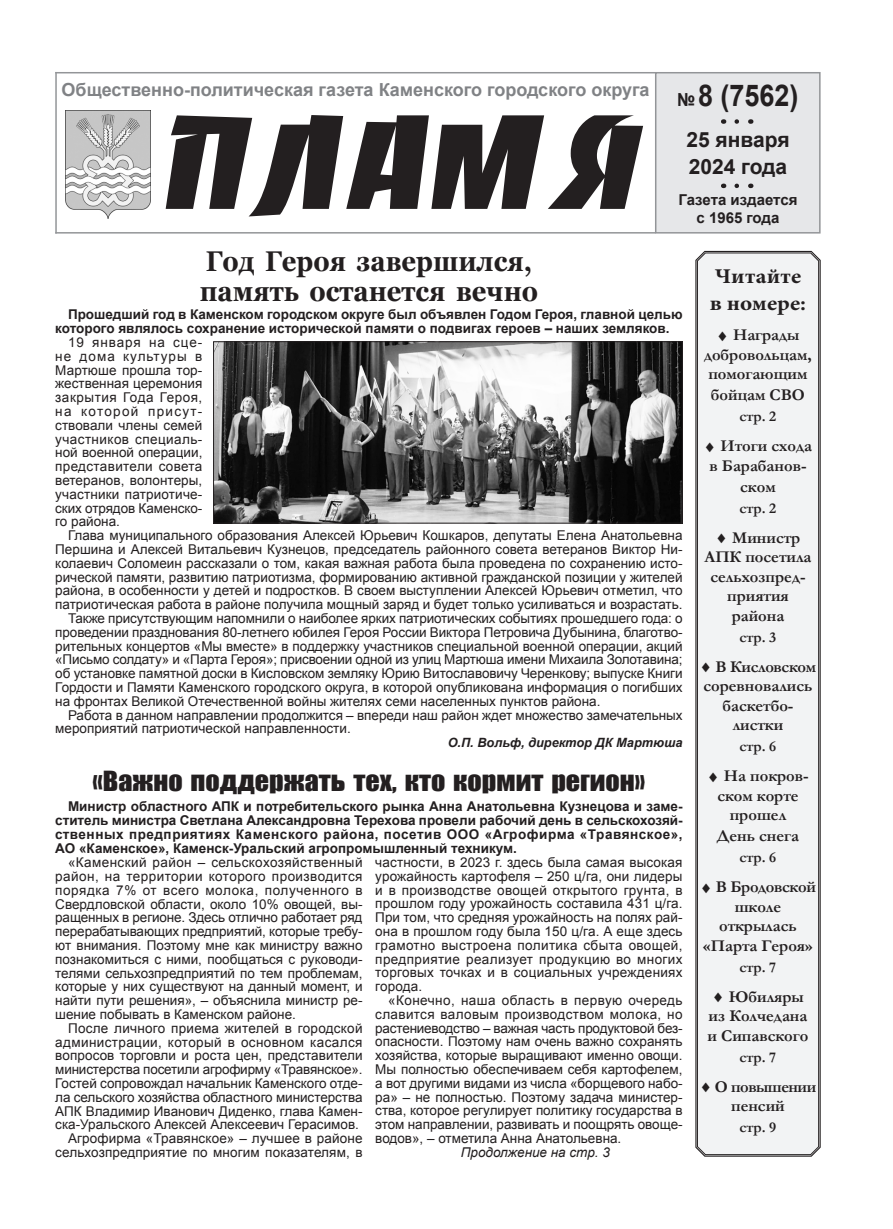
<style>
.page{position:relative;width:893px;height:1229px;background:#fff}
.page>*{position:absolute;margin:0;border:0;box-sizing:border-box;transform-origin:0 0}
.t1{font:120px "Banco Normal";letter-spacing:-.03em;color:#231f20;scale:1.15 1}
.t2{font:700 30px "Arial";color:#231f20;scale:.9 1}
.t3{font:700 28.5px/30px "Georgia";color:#231f20;scale:.9 1}
.t4{font:25.5px "Impact";color:#231f20;scale:1.1 1}
.t5{font:700 21px/27px "Arial";color:#231f20}
.t6{font:700 21px/27px "Minion Pro";color:#231f20;scale:1.1 1}
.t7{font:700 18px "Arial";color:#808285}
.t8{font:700 16.5px/19.5px "Garamond";color:#231f20;text-align:center}
.t9{font:700 16.5px/19.5px "Garamond";letter-spacing:-.03em;color:#231f20;text-align:center}
.t10{font:700 15px "Garamond";color:#231f20}
.t11{font:700 15px "Arial";color:#231f20}
.t12{font:13.5px/13.8px "Arial";color:#231f20;text-align:justify}
.t13{font:700 13.5px/13.8px "Arial";color:#231f20}
.t14{font:italic 13.5px "Arial";color:#231f20}
.t15{font:italic 700 12.75px "Arial";color:#231f20}
.s1{font-size:18px}
</style>
<div class="page">
<div style="left:655px;top:72px;width:166px;height:162px;background:#e6e7e9;border:2px solid #939598"></div>
<hr style="left:55px;top:72px;width:600px;height:1px;background:#939598">
<hr style="left:55px;top:232px;width:600px;height:2px;background:#939598">
<hr style="left:55px;top:72px;width:2px;height:162px;background:#939598">
<img style="left:65px;top:111px;width:86px;height:107px">
<svg style="left:695px;top:250px;width:126px;height:907px;background:#7e7c7c"></svg>
<div style="left:697px;top:252px;width:122px;height:903px;background:#f2f3f4"></div>
<img style="left:215px;top:343px;width:466px;height:178px">
<div style="left:213px;top:341px;width:470px;height:182px;border:1px solid #231f20"></div>
<h3 class="t7" style="left:62px;top:77px;width:590px">Общественно-политическая газета Каменского городского округа</h3>
<h2 class="t2" style="left:677px;top:75px;width:136px"><span class="s1">№</span> 8 (7562)</h2>
<h3 class="t5" style="left:686px;top:126px;width:105px">25 января<br>2024 года</h3>
<p class="t11" style="left:678px;top:190px;width:121px">Газета издается</p>
<h1 class="t1" style="left:154px;top:91px;width:430px">ПЛАМЯ</h1>
<p class="t11" style="left:696px;top:208px;width:84px">с 1965 года</p>
<h3 class="t3" style="left:200px;top:246px;width:378px">Год Героя завершился, память останется вечно</h3>
<p class="t13" style="left:55px;top:308px;width:629px;text-indent:13px">Прошедший год в Каменском городском округе был объявлен Годом Героя, главной целью которого являлось сохранение исторической памяти о подвигах героев – наших земляков.</p>
<p class="t12" style="left:55px;top:336px;width:149px;text-indent:13px">19 января на сце&shy;не дома культуры в Мартюше прошла тор&shy;жественная церемония закрытия Года Героя, на которой присут&shy;ствовали члены семей участников специаль&shy;ной военной операции, представители совета ветеранов, волонтеры, участники патриотиче&shy;ских отрядов Каменско&shy;го района.</p>
<p class="t12" style="left:68px;top:529px;width:616px">Глава муниципального образования Алексей Юрьевич Кошкаров, депутаты Елена Анатольевна</p>
<p class="t12" style="left:55px;top:542px;width:629px">Першина и Алексей Витальевич Кузнецов, председатель районного совета ветеранов Виктор Ни-</p>
<p class="t12" style="left:55px;top:556px;width:629px">колаевич Соломеин рассказали о том, какая важная работа была проведена по сохранению исто-</p>
<p class="t12" style="left:55px;top:570px;width:629px">рической памяти, развитию патриотизма, формированию активной гражданской позиции у жителей</p>
<p class="t12" style="left:55px;top:584px;width:629px">района, в особенности у детей и подростков. В своем выступлении Алексей Юрьевич отметил, что</p>
<p class="t12" style="left:55px;top:598px;width:629px">патриотическая работа в районе получила мощный заряд и будет только усиливаться и возрастать.</p>
<p class="t12" style="left:68px;top:611px;width:616px">Также присутствующим напомнили о наиболее ярких патриотических событиях прошедшего года: о</p>
<p class="t12" style="left:55px;top:625px;width:629px">проведении празднования 80-летнего юбилея Героя России Виктора Петровича Дубынина, благотво-</p>
<p class="t12" style="left:55px;top:639px;width:629px">рительных концертов «Мы вместе» в поддержку участников специальной военной операции, акций</p>
<p class="t12" style="left:55px;top:653px;width:629px">«Письмо солдату» и «Парта Героя»; присвоении одной из улиц Мартюша имени Михаила Золотавина;</p>
<p class="t12" style="left:55px;top:667px;width:629px">об установке памятной доски в Кисловском земляку Юрию Витославовичу Черенкову; выпуске Книги</p>
<p class="t12" style="left:55px;top:680px;width:629px">Гордости и Памяти Каменского городского округа, в которой опубликована информация о погибших</p>
<p class="t12" style="left:55px;top:694px;width:547px">на фронтах Великой Отечественной войны жителях семи населенных пунктов района.</p>
<p class="t12" style="left:68px;top:708px;width:616px">Работа в данном направлении продолжится – впереди наш район ждет множество замечательных</p>
<p class="t12" style="left:55px;top:722px;width:297px">мероприятий патриотической направленности.</p>
<p class="t15" style="left:448px;top:734px;width:236px">О.П. Вольф, директор ДК Мартюша</p>
<h3 class="t4" style="left:92px;top:761px;width:504px">«Важно поддержать тех, кто кормит регион»</h3>
<p class="t13" style="left:55px;top:800px;width:629px;text-align:justify;text-indent:13px">Министр областного АПК и потребительского рынка Анна Анатольевна Кузнецова и заме&shy;ститель министра Светлана Александровна Терехова провели рабочий день в сельскохозяй&shy;ственных предприятиях Каменского района, посетив ООО «Агрофирма «Травянское», АО «Каменское», Каменск-Уральский агропромышленный техникум.</p>
<p class="t12" style="left:375px;top:855px;width:309px">частности, в 2023 г. здесь была самая высокая урожайность картофеля – 250 ц/га, они лидеры и в производстве овощей открытого грунта, в прошлом году урожайность составила 431 ц/га.<br>При том, что средняя урожайность на полях рай&shy;она в прошлом году была 150 ц/га. А еще здесь грамотно выстроена политика сбыта овощей, предприятие реализует продукцию во многих торговых точках и в социальных учреждениях города.</p>
<p class="t12" style="left:375px;top:993px;width:309px;text-indent:13px">«Конечно, наша область в первую очередь славится валовым производством молока, но растениеводство – важная часть продуктовой без&shy;опасности. Поэтому нам очень важно сохранять хозяйства, которые выращивают именно овощи.<br>Мы полностью обеспечиваем себя картофелем, а вот другими видами из числа «борщевого набо&shy;ра» – не полностью. Поэтому задача министер&shy;ства, которое регулирует политику государства в этом направлении, развивать и поощрять овоще&shy;водов», – отметила Анна Анатольевна.</p>
<p class="t14" style="left:461px;top:1143px;width:151px">Продолжение на стр. 3</p>
<p class="t12" style="left:55px;top:856px;width:309px;text-indent:13px">«Каменский район – сельскохозяйственный район, на территории которого производится порядка 7% от всего молока, полученного в Свердловской области, около 10% овощей, вы&shy;ращенных в регионе. Здесь отлично работает ряд перерабатывающих предприятий, которые требу&shy;ют внимания. Поэтому мне как министру важно познакомиться с ними, пообщаться с руководи&shy;телями сельхозпредприятий по тем проблемам, которые у них существуют на данный момент, и найти пути решения», – объяснила министр ре&shy;шение побывать в Каменском районе.</p>
<p class="t12" style="left:55px;top:1021px;width:309px;text-align:right">После личного приема жителей в городской администрации, который в основном касался вопросов торговли и роста цен, представители министерства посетили агрофирму «Травянское».<br>Гостей сопровождал начальник Каменского отде&shy;ла сельского хозяйства областного министерства АПК Владимир Иванович Диденко, глава Камен&shy;ска-Уральского Алексей Алексеевич Герасимов.<br>Агрофирма «Травянское» – лучшее в районе сельхозпредприятие по многим показателям, в</p>
<h3 class="t6" style="left:710px;top:263px;width:89px">Читайте в номере:</h3>
<p class="t8" style="left:704px;top:325px;width:109px">▲ Награды добровольцам, помогающим</p>
<p class="t8" style="left:711px;top:385px;width:96px">бойцам СВО</p>
<p class="t10" style="left:740px;top:406px;width:38px">стр. 2</p>
<p class="t8" style="left:704px;top:436px;width:109px">▲ Итоги схода в Барабанов-</p>
<p class="t8" style="left:740px;top:477px;width:37px">ском</p>
<p class="t10" style="left:740px;top:498px;width:38px">стр. 2</p>
<p class="t8" style="left:704px;top:528px;width:108px">▲ Министр<br>АПК посетила сельхозпред&shy;приятия района</p>
<p class="t10" style="left:740px;top:627px;width:38px">стр. 3</p>
<p class="t8" style="left:700px;top:657px;width:118px">▲ В Кисловском соревновались баскетбо&shy;листки</p>
<p class="t10" style="left:740px;top:736px;width:38px">стр. 6</p>
<p class="t8" style="left:707px;top:766px;width:103px">▲ На покров&shy;ском корте прошел</p>
<p class="t8" style="left:717px;top:826px;width:84px">День снега</p>
<p class="t10" style="left:740px;top:847px;width:38px">стр. 6</p>
<p class="t8" style="left:700px;top:877px;width:117px">▲ В Бродовской школе открылась «Парта Героя»</p>
<p class="t10" style="left:740px;top:957px;width:38px">стр. 7</p>
<p class="t8" style="left:708px;top:987px;width:102px;text-align:left">▲ Юбиляры из Колчедана и Сипавского</p>
<p class="t10" style="left:740px;top:1047px;width:38px">стр. 7</p>
<p class="t9" style="left:700px;top:1077px;width:118px">▲ О повышении пенсий</p>
<p class="t10" style="left:740px;top:1117px;width:38px">стр. 9</p>
</div>
